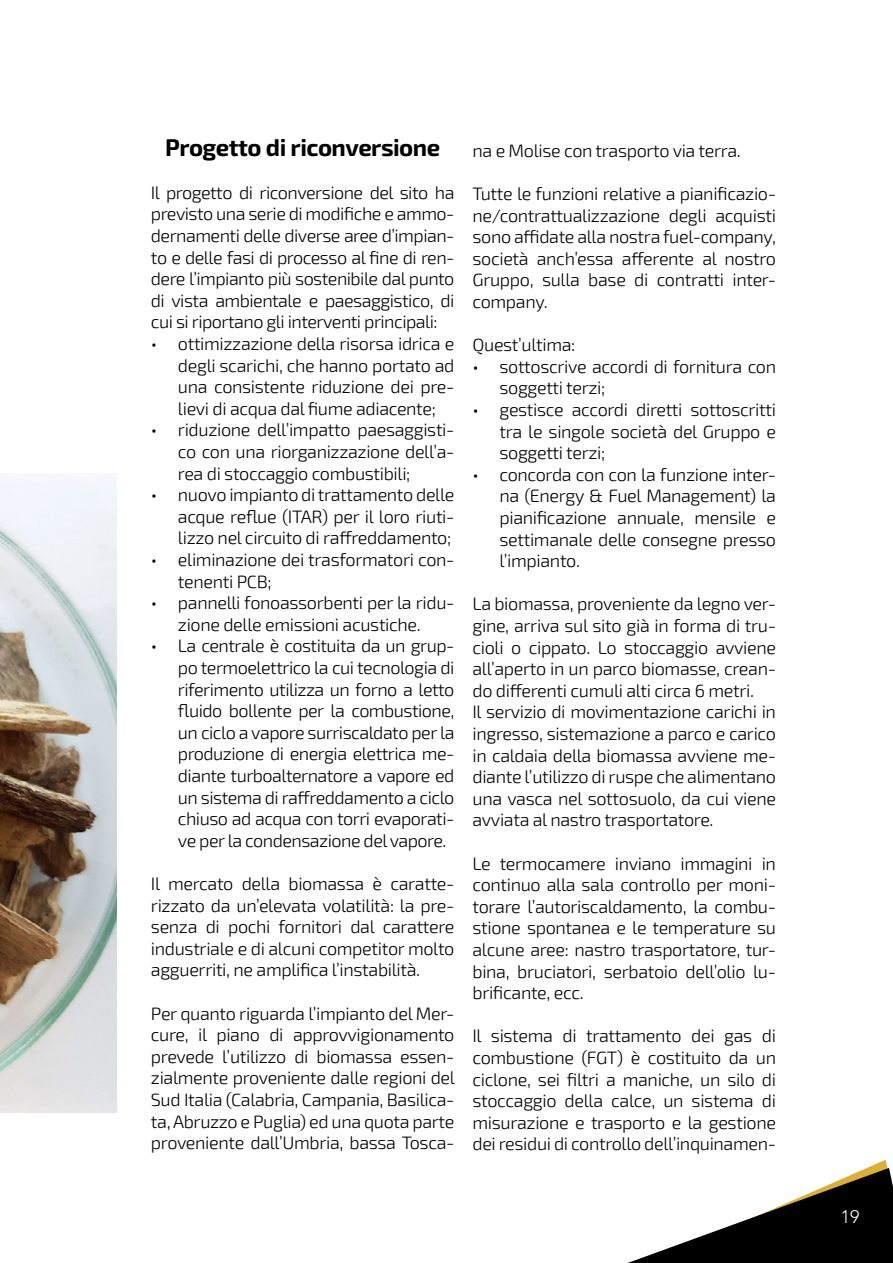
<style>
.page{position:relative;width:893px;height:1263px;background:#fff}
.page>*{position:absolute;margin:0;border:0;box-sizing:border-box;transform-origin:0 0}
.t1{font:700 24px "Exo 2";letter-spacing:-.02em;color:#000}
.t2{font:300 18px/21.6px "Exo 2";letter-spacing:-.02em;color:#000;text-align:justify}
.t3{font:300 18px "Avenir LT Std";color:#fff}
</style>
<div class="page">
<svg style="left:628px;top:1160px;width:265px;height:103px"></svg>
<img style="left:0;top:474px;width:117px;height:639px">
<h1 class="t1" style="left:165px;top:133px;width:277px">Progetto di riconversione</h1>
<p class="t2" style="left:151px;top:181px;width:305px">Il progetto di riconversione del sito ha previsto una serie di modifiche e ammo&shy;dernamenti delle diverse aree d’impian&shy;to e delle fasi di processo al fine di ren&shy;dere l’impianto più sostenibile dal punto di vista ambientale e paesaggistico, di cui si riportano gli interventi principali:</p>
<p class="t2" style="left:178px;top:332px;width:278px;text-indent:-27px">• ottimizzazione della risorsa idrica e degli scarichi, che hanno portato ad una consistente riduzione dei pre&shy;lievi di acqua dal fiume adiacente;</p>
<p class="t2" style="left:178px;top:418px;width:278px;text-indent:-27px">• riduzione dell’impatto paesaggisti&shy;co con una riorganizzazione dell’a&shy;rea di stoccaggio combustibili;</p>
<p class="t2" style="left:178px;top:483px;width:278px;text-indent:-27px">• nuovo impianto di trattamento delle acque reflue (ITAR) per il loro riuti&shy;lizzo nel circuito di raffreddamento;</p>
<p class="t2" style="left:178px;top:548px;width:278px;text-indent:-27px">• eliminazione dei trasformatori con&shy;tenenti PCB;</p>
<p class="t2" style="left:151px;top:591px;width:305px;text-align:center">• pannelli fonoassorbenti per la ridu&shy;zione delle emissioni acustiche.</p>
<p class="t2" style="left:178px;top:634px;width:278px;text-indent:-27px">• La centrale è costituita da un grup&shy;po termoelettrico la cui tecnologia di riferimento utilizza un forno a letto fluido bollente per la combustione, un ciclo a vapore surriscaldato per la produzione di energia elettrica me&shy;diante turboalternatore a vapore ed un sistema di raffreddamento a ciclo chiuso ad acqua con torri evaporati&shy;ve per la condensazione del vapore.</p>
<p class="t2" style="left:151px;top:872px;width:305px">Il mercato della biomassa è caratte&shy;rizzato da un’elevata volatilità: la pre&shy;senza di pochi fornitori dal carattere industriale e di alcuni competitor molto agguerriti, ne amplifica l’instabilità.</p>
<p class="t2" style="left:151px;top:1002px;width:306px">Per quanto riguarda l’impianto del Mer&shy;cure, il piano di approvvigionamento prevede l’utilizzo di biomassa essen&shy;zialmente proveniente dalle regioni del Sud Italia (Calabria, Campania, Basilica&shy;ta, Abruzzo e Puglia) ed una quota parte proveniente dall’Umbria, bassa Tosca-</p>
<p class="t2" style="left:472px;top:139px;width:270px">na e Molise con trasporto via terra.</p>
<p class="t2" style="left:472px;top:182px;width:305px">Tutte le funzioni relative a pianificazio&shy;ne/contrattualizzazione degli acquisti sono affidate alla nostra fuel-company, società anch’essa afferente al nostro Gruppo, sulla base di contratti inter&shy;company.</p>
<p class="t2" style="left:472px;top:333px;width:104px">Quest’ultima:</p>
<p class="t2" style="left:499px;top:355px;width:278px;text-indent:-27px">• sottoscrive accordi di fornitura con soggetti terzi;</p>
<p class="t2" style="left:499px;top:398px;width:278px;text-indent:-27px">• gestisce accordi diretti sottoscritti tra le singole società del Gruppo e soggetti terzi;</p>
<p class="t2" style="left:499px;top:463px;width:278px;text-indent:-27px">• concorda con con la funzione inter&shy;na (Energy &amp; Fuel Management) la pianificazione annuale, mensile e settimanale delle consegne presso l’impianto.</p>
<p class="t2" style="left:472px;top:592px;width:305px;text-align:left">La biomassa, proveniente da legno ver&shy;gine, arriva sul sito già in forma di tru&shy;cioli o cippato. Lo stoccaggio avviene all’aperto in un parco biomasse, crean&shy;do differenti cumuli alti circa 6 metri.<br>Il servizio di movimentazione carichi in ingresso, sistemazione a parco e carico in caldaia della biomassa avviene me&shy;diante l’utilizzo di ruspe che alimentano una vasca nel sottosuolo, da cui viene avviata al nastro trasportatore.</p>
<p class="t2" style="left:472px;top:852px;width:305px">Le termocamere inviano immagini in continuo alla sala controllo per moni&shy;torare l’autoriscaldamento, la combu&shy;stione spontanea e le temperature su alcune aree: nastro trasportatore, tur&shy;bina, bruciatori, serbatoio dell’olio lu&shy;brificante, ecc.</p>
<p class="t2" style="left:472px;top:1024px;width:305px">Il sistema di trattamento dei gas di combustione (FGT) è costituito da un ciclone, sei filtri a maniche, un silo di stoccaggio della calce, un sistema di misurazione e trasporto e la gestione dei residui di controllo dell’inquinamen-</p>
<p class="t3" style="left:841px;top:1206px;width:20px">19</p>
</div>
